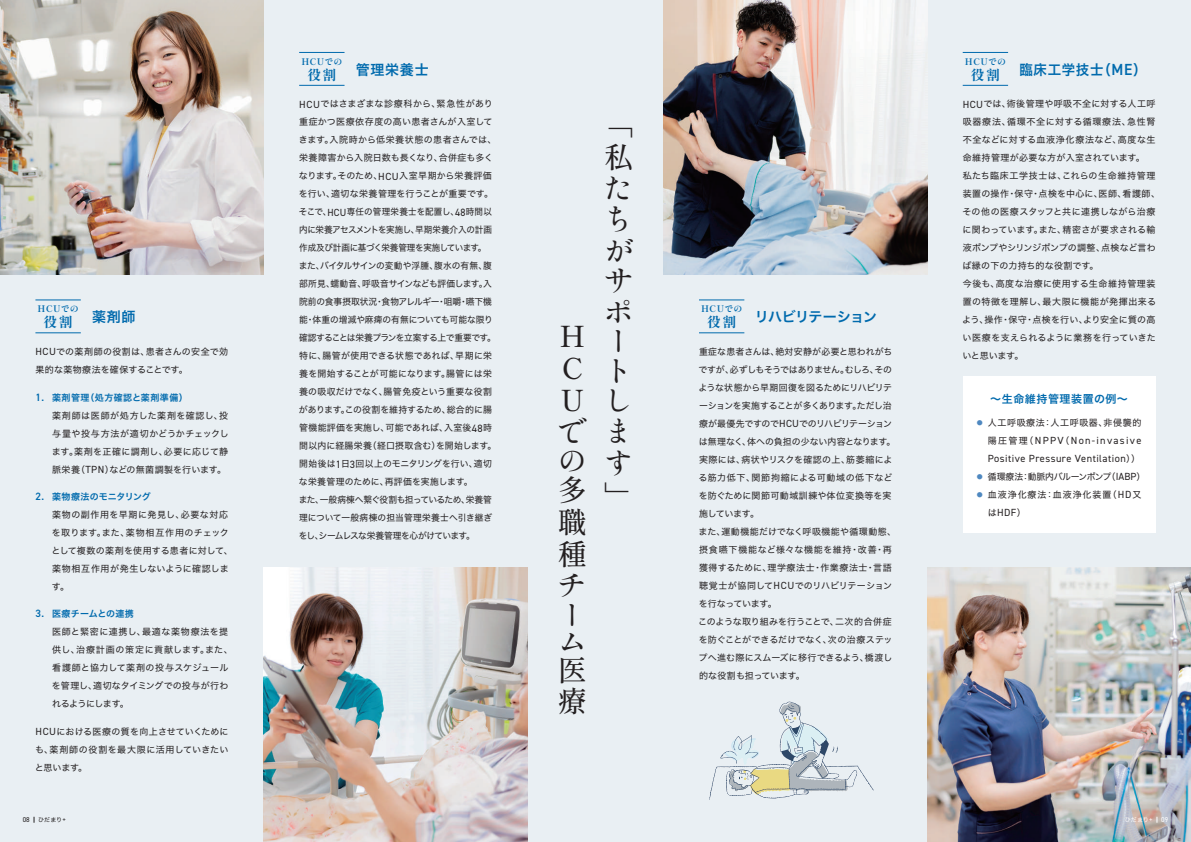
<style>
.page{position:relative;width:1191px;height:842px;background:#e9eff3}
.page>*{position:absolute;margin:0;border:0;box-sizing:border-box;transform-origin:0 0}
.t1{font:500 29px/30.8px "Shippori Mincho";color:#231f20}
.t2{font:14px "Hiragino Sans W6";letter-spacing:.05em;color:#006aad;scale:.96 1}
.t3{font:14px "Hiragino Sans W6";letter-spacing:-.04em;color:#006aad}
.t4{font:14px "Hiragino Sans W6";letter-spacing:.05em;color:#006aad}
.t5{font:700 13.5px "Shippori Mincho";letter-spacing:.15em;color:#006aad}
.t6{font:11px "Hiragino Sans W6";letter-spacing:.05em;color:#006aad}
.t7{font:600 10.6px "DIN2014";color:#006aad}
.t8{font:10.3px/18px "DIN2014";letter-spacing:.045em;color:#231f20}
.t9{font:9px/18px "Hiragino Sans W4";letter-spacing:.015em;color:#231f20}
.t10{font:9px/18px "Hiragino Sans W4";letter-spacing:.035em;color:#231f20}
.t11{font:9px/18px "Hiragino Sans W4";letter-spacing:.04em;color:#231f20}
.t12{font:700 9px "Shippori Mincho";letter-spacing:.045em;color:#006aad}
.t13{font:9px "Hiragino Sans W4";letter-spacing:.065em;color:#231f20}
.t14{font:9px "Hiragino Sans W6";letter-spacing:.05em;color:#006aad}
.t15{font:9px "Hiragino Sans W6";letter-spacing:.005em;color:#006aad}
.t16{font:9px "Hiragino Sans W6";letter-spacing:.03em;color:#006aad}
.t17{font:7px "DIN2014";color:#fff}
.t18{font:6px "Hiragino Sans W4";color:#231f20}
.t19{font:6px "Hiragino Sans W4";color:#fff}
.t20{font:6px "Hiragino Sans W6";color:#4f88c0}
.s1{font-family:"DIN2014";font-size:10.3px}
.s2{font-size:10.3px}
.s3{font-family:"DIN2014";font-weight:600;font-size:16.1px}
.s4{font-family:"DIN2014";font-size:10.6px}
.s5{font-family:"Hiragino Sans W4";font-size:9px}
.s6{font-family:"DIN2014";font-size:7px}
.s7{font-family:"DIN2014";font-size:6.9px}
</style>
<div class="page">
<img style="left:0;top:0;width:264px;height:274px">
<img style="left:663px;top:0;width:264px;height:274px">
<img style="left:927px;top:568px;width:264px;height:274px">
<img style="left:264px;top:568px;width:263px;height:274px">
<div style="left:962px;top:376px;width:193px;height:157px;background:#fff"></div>
<hr style="left:35px;top:300px;width:46px;height:1px;background:#006aad">
<hr style="left:35px;top:333px;width:46px;height:1px;background:#006aad">
<hr style="left:299px;top:52px;width:45px;height:1px;background:#006aad">
<hr style="left:299px;top:85px;width:45px;height:1px;background:#006aad">
<hr style="left:699px;top:300px;width:45px;height:1px;background:#006aad">
<hr style="left:699px;top:333px;width:45px;height:1px;background:#006aad">
<hr style="left:962px;top:52px;width:46px;height:1px;background:#006aad">
<hr style="left:962px;top:85px;width:46px;height:1px;background:#006aad">
<svg style="left:709px;top:702px;width:165px;height:98px"></svg>
<p class="t12" style="left:38px;top:303px;width:43px">HCUでの</p>
<h3 class="t5" style="left:44px;top:314px;width:31px">役割</h3>
<h2 class="t4" style="left:92px;top:304px;width:45px">薬剤師</h2>
<p class="t10" style="left:35px;top:342px;width:194px"><span class="s1">HCU</span>での薬剤師の役割は、患者さんの安全で効果的な薬物療法を確保することです。</p>
<p class="t7" style="left:35px;top:390px;width:10px">1<span class="s2">.</span></p>
<p class="t7" style="left:35px;top:489px;width:10px">2<span class="s2">.</span></p>
<p class="t7" style="left:35px;top:606px;width:10px">3<span class="s2">.</span></p>
<p class="t14" style="left:52px;top:389px;width:137px">薬剤管理（処方確認と薬剤準備）</p>
<p class="t9" style="left:52px;top:406px;width:179px;text-align:justify">薬剤師は医師が処方した薬剤を確認し、投与量や投与方法が適切かどうかチェックします。薬剤を正確に調剤し、必要に応じて静脈栄養（<span class="s1">TPN</span>）などの無菌調製を行います。</p>
<p class="t15" style="left:52px;top:488px;width:100px">薬物療法のモニタリング</p>
<p class="t11" style="left:51px;top:505px;width:183px">薬物の副作用を早期に発見し、必要な対応を取ります。また、薬物相互作用のチェックとして複数の薬剤を使用する患者に対して、薬物相互作用が発生しないように確認します。</p>
<p class="t16" style="left:52px;top:605px;width:83px">医療チームとの連携</p>
<p class="t10" style="left:52px;top:622px;width:182px">医師と緊密に連携し、最適な薬物療法を提供し、治療計画の策定に貢献します。また、看護師と協力して薬剤の投与スケジュールを管理し、適切なタイミングでの投与が行われるようにします。</p>
<p class="t9" style="left:35px;top:722px;width:195px;text-align:justify"><span class="s1">HCU</span>における医療の質を向上させていくためにも、薬剤師の役割を最大限に活用していきたいと思います。</p>
<p class="t12" style="left:301px;top:56px;width:43px">HCUでの</p>
<h3 class="t5" style="left:307px;top:66px;width:31px">役割</h3>
<h2 class="t4" style="left:356px;top:57px;width:74px">管理栄養士</h2>
<p class="t12" style="left:965px;top:56px;width:43px">HCUでの</p>
<h3 class="t5" style="left:971px;top:66px;width:31px">役割</h3>
<h2 class="t2" style="left:1019px;top:57px;width:134px">臨床工学技士（<span class="s3">ME</span>）</h2>
<p class="t9" style="left:299px;top:94px;width:199px"><span class="s1">HCU</span>ではさまざまな診療科から、緊急性があり重症かつ医療依存度の高い患者さんが入室してきます。入院時から低栄養状態の患者さんでは、栄養障害から入院日数も長くなり、合併症も多くなります。そのため、<span class="s1">HCU</span>入室早期から栄養評価を行い、適切な栄養管理を行うことが重要です。そこで、<span class="s1">HCU</span>専任の管理栄養士を配置し、<span class="s4">48</span>時間以内に栄養アセスメントを実施し、早期栄養介入の計画作成及び計画に基づく栄養管理を実施しています。また、バイタルサインの変動や浮腫、腹水の有無、腹部所見､蠕動音、呼吸音サインなども評価します。入院前の食事摂取状況・食物アレルギー・咀嚼・嚥下機能・体重の増減や麻痺の有無についても可能な限り確認することは栄養プランを立案する上で重要です。特に、腸管が使用できる状態であれば、早期に栄養を開始することが可能になります。腸管には栄養の吸収だけでなく、腸管免疫という重要な役割があります。この役割を維持するため、総合的に腸管機能評価を実施し、可能であれば、入室後<span class="s4">48</span>時間以内に経腸栄養（経口摂取含む）を開始します。開始後は<span class="s4">1</span>日<span class="s4">3</span>回以上のモニタリングを行い、適切な栄養管理のために、再評価を実施します。<br>また、一般病棟へ繋ぐ役割も担っているため、栄養管理について一般病棟の担当管理栄養士へ引き継ぎをし、シームレスな栄養管理を心がけています。</p>
<h1 class="t1" style="left:558px;top:320px;width:30px;line-height:32.2px">H<br>C<br>Uで</h1>
<h1 class="t1" style="left:558px;top:445px;width:29px;text-align:justify">の多職種チー</h1>
<h1 class="t1" style="left:558px;top:628px;width:29px;line-height:27.9px">ム医</h1>
<h1 class="t1" style="left:558px;top:687px;width:29px">療</h1>
<h1 class="t1" style="left:604px;top:110px;width:30px;line-height:31.4px">﹁私たちが</h1>
<h1 class="t1" style="left:604px;top:265px;width:29px;line-height:32px">サポ</h1>
<h1 class="t1" style="left:604px;top:326px;width:27px">ートします﹂</h1>
<p class="t12" style="left:701px;top:303px;width:43px">HCUでの</p>
<h3 class="t5" style="left:707px;top:314px;width:31px">役割</h3>
<h2 class="t3" style="left:754px;top:304px;width:124px">リハビリテーション</h2>
<p class="t9" style="left:698px;top:342px;width:199px">重症な患者さんは、絶対安静が必要と思われがちですが、必ずしもそうではありません。むしろ、そのような状態から早期回復を図るためにリハビリテーションを実施することが多くあります。ただし治療が最優先ですので<span class="s1">HCU</span>でのリハビリテーションは無理なく、体への負担の少ない内容となります。実際には、病状やリスクを確認の上、筋萎縮による筋力低下、関節拘縮による可動域の低下などを防ぐために関節可動域訓練や体位変換等を実施しています。<br>また、運動機能だけでなく呼吸機能や循環動態、摂食嚥下機能など様々な機能を維持・改善・再獲得するために、理学療法士・作業療法士・言語聴覚士が協同して<span class="s1">HCU</span>でのリハビリテーションを行なっています。<br>このような取り組みを行うことで、二次的合併症を防ぐことができるだけでなく、次の治療ステップへ進む際にスムーズに移行できるよう、橋渡し的な役割も担っています。</p>
<p class="t10" style="left:962px;top:94px;width:199px"><span class="s1">HCU</span>では、術後管理や呼吸不全に対する人工呼吸器療法、循環不全に対する循環療法、急性腎不全などに対する血液浄化療法など、高度な生命維持管理が必要な方が入室されています。<br>私たち臨床工学技士は、これらの生命維持管理装置の操作・保守・点検を中心に、医師、看護師、その他の医療スタッフと共に連携しながら治療に関わっています。また、精密さが要求される輸液ポンプやシリンジポンプの調整、点検など言わば縁の下の力持ち的な役割です。<br>今後も、高度な治療に使用する生命維持管理装置の特徴を理解し、最大限に機能が発揮出来るよう、操作・保守・点検を行い、より安全に質の高い医療を支えられるように業務を行っていきたいと思います。</p>
<p class="t6" style="left:990px;top:389px;width:139px">～生命維持管理装置の例～</p>
<p class="t13" style="left:988px;top:414px;width:155px">人工呼吸療法：人工呼吸器、非侵襲的</p>
<p class="t8" style="left:988px;top:431px;width:155px"><span class="s5">陽圧管理（</span>NPPV<span class="s5">（</span>Non-invasive<br>Positive Pressure Ventilation<span class="s5">））</span></p>
<p class="t9" style="left:988px;top:466px;width:159px">循環療法：動脈内バルーンポンプ（<span class="s1">IABP</span>）血液浄化療法：血液浄化装置（<span class="s1">HD</span>又</p>
<p class="t8" style="left:987px;top:503px;width:39px"><span class="s5">は</span>HDF<span class="s5">）</span></p>
<p class="t20" style="left:976px;top:417px;width:7px">●</p>
<p class="t20" style="left:976px;top:471px;width:7px">●</p>
<p class="t20" style="left:976px;top:489px;width:7px">●</p>
<p class="t18" style="left:23px;top:814px;width:45px"><span class="s6">08</span> ひだまり<span class="s7">+</span></p>
<p class="t17" style="left:1161px;top:815px;width:8px">09</p>
<p class="t19" style="left:1124px;top:814px;width:29px">ひだまり<span class="s7">+</span></p>
</div>
